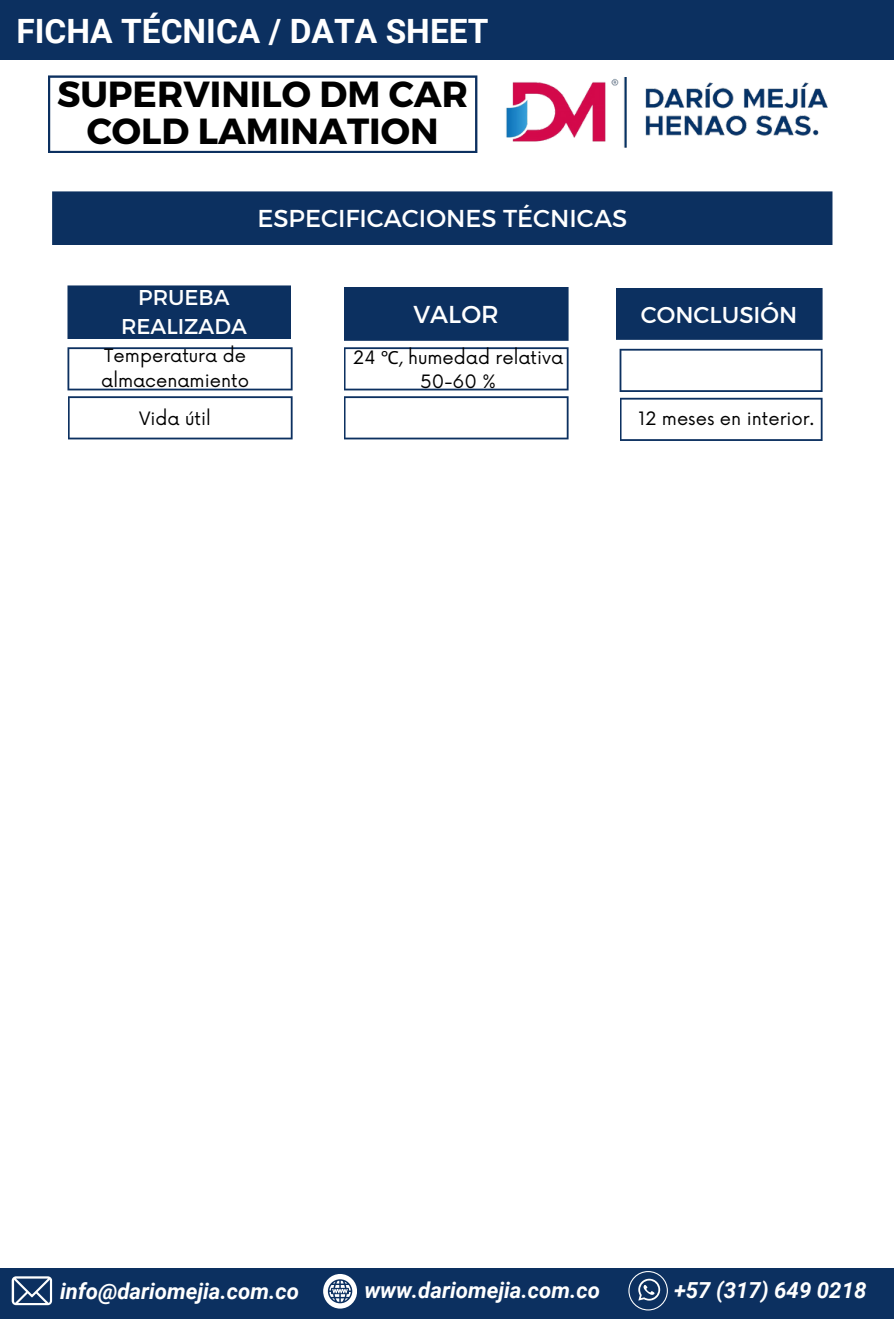
<style>
.page{position:relative;width:894px;height:1319px;background:#fff}
.page>*{position:absolute;margin:0;border:0;box-sizing:border-box;transform-origin:0 0}
.t1{font:700 36.3px/37.2px "Montserrat";color:#000;text-align:center}
.t2{font:700 33.45px "Roboto";color:#fff}
.t3{font:24.45px "Montserrat";color:#fff}
.t4{font:22.95px "Montserrat";color:#fff}
.t5{font:italic 700 22.05px "Roboto";color:#fff}
.t6{font:21.45px/29.2px "Montserrat";color:#fff;text-align:center}
.t7{font:18px/24.8px "Now";color:#000}
.s1{font-family:"Noto Sans"}
</style>
<div class="page">
<svg style="left:48px;top:75px;width:429px;height:78px"></svg>
<div style="left:0;top:0;width:893px;height:60px;background:#0c3060"></div>
<div style="left:0;top:1268px;width:893px;height:50px;background:#0c3060"></div>
<svg style="left:323px;top:1274px;width:34px;height:34px"></svg>
<img style="left:506px;top:77px;width:321px;height:71px">
<div style="left:52px;top:191px;width:780px;height:54px;background:#0c3060"></div>
<svg style="left:619px;top:349px;width:203px;height:43px"></svg>
<svg style="left:67px;top:347px;width:225px;height:43px"></svg>
<svg style="left:68px;top:396px;width:224px;height:43px"></svg>
<svg style="left:620px;top:398px;width:202px;height:43px"></svg>
<svg style="left:12px;top:1276px;width:40px;height:29px"></svg>
<svg style="left:628px;top:1271px;width:39px;height:39px"></svg>
<div style="left:67px;top:285px;width:224px;height:54px;background:#0c3060"></div>
<div style="left:344px;top:287px;width:224px;height:54px;background:#0c3060"></div>
<div style="left:616px;top:288px;width:206px;height:52px;background:#0c3060"></div>
<svg style="left:344px;top:347px;width:224px;height:43px"></svg>
<svg style="left:344px;top:396px;width:224px;height:43px"></svg>
<h1 class="t2" style="left:16px;top:12px;width:473px">FICHA TÉCNICA / DATA SHEET</h1>
<h2 class="t1" style="left:57px;top:74px;width:412px">SUPERVINILO DM CAR<br>COLD LAMINATION</h2>
<p class="t3" style="left:257px;top:203px;width:371px">ESPECIFICACIONES TÉCNICAS</p>
<h2 class="t6" style="left:121px;top:282px;width:127px">PRUEBA<br>REALIZADA</h2>
<p class="t7" style="left:101px;top:344px;width:149px">Temperatura de almacenamiento</p>
<p class="t7" style="left:353px;top:346px;width:211px;text-align:center">24 <span class="s1">℃</span>, humedad relativa<br>50-60 %</p>
<h3 class="t7" style="left:139px;top:407px;width:73px">Vida útil</h3>
<p class="t7" style="left:638px;top:407px;width:177px">12 meses en interior.</p>
<h2 class="t3" style="left:413px;top:298px;width:87px">VALOR</h2>
<p class="t4" style="left:640px;top:300px;width:158px">CONCLUSIÓN</p>
<p class="t5" style="left:60px;top:1278px;width:240px">info@dariomejia.com.co</p>
<p class="t5" style="left:364px;top:1277px;width:237px">www.dariomejia.com.co</p>
<h4 class="t5" style="left:674px;top:1277px;width:194px">+57 (317) 649 0218</h4>
</div>
